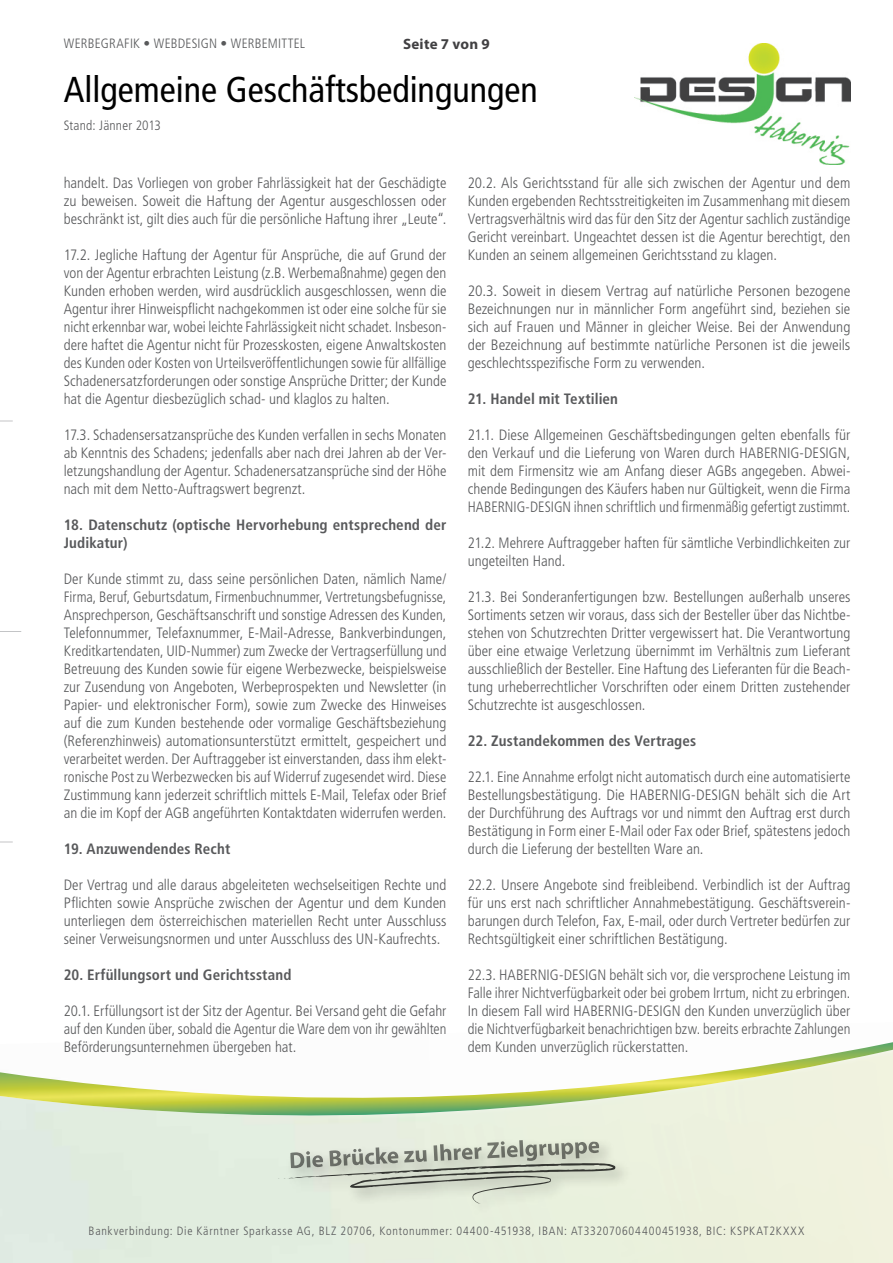
<style>
.page{position:relative;width:893px;height:1263px;background:#fff}
.page>*{position:absolute;margin:0;border:0;box-sizing:border-box;transform-origin:0 0}
.t1{font:condensed 36px "Frutiger LT Std";color:#000}
.t2{font:300 condensed 15px/18px "Frutiger LT Std";color:#58595b;text-align:justify}
.t3{font:300 condensed 15px/18px "Frutiger LT Std";color:#58595b;text-align:justify;scale:1.04 1}
.t4{font:700 condensed 15px/18px "Frutiger LT Std";letter-spacing:.01em;color:#58595b}
.t5{font:700 15px "Myriad Pro";letter-spacing:.015em;color:#414042}
.t6{font:300 condensed 13.5px "Frutiger LT Std";letter-spacing:.015em;color:#58595b}
.t7{font:300 condensed 12px "Frutiger LT Std";letter-spacing:.06em;color:#58595b}
</style>
<div class="page">
<img style="left:634px;top:43px;width:216px;height:122px">
<img style="left:0;top:1042px;width:893px;height:92px">
<svg style="left:0;top:421px;width:13px;height:1px"></svg>
<svg style="left:0;top:842px;width:13px;height:1px"></svg>
<svg style="left:0;top:631px;width:21px;height:1px"></svg>
<div style="left:280px;top:1136px;width:352px;height:84px;background:#e7efde"></div>
<svg style="left:277px;top:1140px;width:339px;height:65px"></svg>
<p class="t6" style="left:64px;top:36px;width:243px">WERBEGRAFIK • WEBDESIGN • WERBEMITTEL</p>
<p class="t5" style="left:403px;top:36px;width:88px">Seite 7 von 9</p>
<h1 class="t1" style="left:64px;top:69px;width:475px">Allgemeine Geschäftsbedingungen</h1>
<p class="t6" style="left:64px;top:117px;width:99px">Stand: Jänner 2013</p>
<p class="t2" style="left:64px;top:174px;width:384px">handelt. Das Vorliegen von grober Fahrlässigkeit hat der Geschädigte zu beweisen. Soweit die Haftung der Agentur ausgeschlossen oder beschränkt ist, gilt dies auch für die persönliche Haftung ihrer „Leute“.</p>
<p class="t2" style="left:64px;top:246px;width:384px">17.2. Jegliche Haftung der Agentur für Ansprüche, die auf Grund der von der Agentur erbrachten Leistung (z.B. Werbemaßnahme) gegen den Kunden erhoben werden, wird ausdrücklich ausgeschlossen, wenn die Agentur ihrer Hinweispflicht nachgekommen ist oder eine solche für sie nicht erkennbar war, wobei leichte Fahrlässigkeit nicht schadet. Insbeson&shy;dere haftet die Agentur nicht für Prozesskosten, eigene Anwaltskosten des Kunden oder Kosten von Urteilsveröffentlichungen sowie für allfällige Schadenersatzforderungen oder sonstige Ansprüche Dritter; der Kunde hat die Agentur diesbezüglich schad- und klaglos zu halten.</p>
<p class="t2" style="left:64px;top:426px;width:384px">17.3. Schadensersatzansprüche des Kunden verfallen in sechs Monaten ab Kenntnis des Schadens; jedenfalls aber nach drei Jahren ab der Ver&shy;letzungshandlung der Agentur. Schadenersatzansprüche sind der Höhe nach mit dem Netto-Auftragswert begrenzt.</p>
<p class="t4" style="left:64px;top:516px;width:384px">18. Datenschutz (optische Hervorhebung entsprechend der<br>Judikatur)</p>
<p class="t2" style="left:64px;top:570px;width:384px">Der Kunde stimmt zu, dass seine persönlichen Daten, nämlich Name/ Firma, Beruf, Geburtsdatum, Firmenbuchnummer, Vertretungsbefugnisse, Ansprechperson, Geschäftsanschrift und sonstige Adressen des Kunden, Telefonnummer, Telefaxnummer, E-Mail-Adresse, Bankverbindungen, Kreditkartendaten, UID-Nummer) zum Zwecke der Vertragserfüllung und Betreuung des Kunden sowie für eigene Werbezwecke, beispielsweise zur Zusendung von Angeboten, Werbeprospekten und Newsletter (in Papier- und elektronischer Form), sowie zum Zwecke des Hinweises auf die zum Kunden bestehende oder vormalige Geschäftsbeziehung (Referenzhinweis) automationsunterstützt ermittelt, gespeichert und verarbeitet werden. Der Auftraggeber ist einverstanden, dass ihm elekt&shy;ronische Post zu Werbezwecken bis auf Widerruf zugesendet wird. Diese Zustimmung kann jederzeit schriftlich mittels E-Mail, Telefax oder Brief an die im Kopf der AGB angeführten Kontaktdaten widerrufen werden.</p>
<p class="t4" style="left:64px;top:840px;width:168px">19. Anzuwendendes Recht</p>
<p class="t2" style="left:64px;top:876px;width:384px">Der Vertrag und alle daraus abgeleiteten wechselseitigen Rechte und Pflichten sowie Ansprüche zwischen der Agentur und dem Kunden unterliegen dem österreichischen materiellen Recht unter Ausschluss seiner Verweisungsnormen und unter Ausschluss des UN-Kaufrechts.</p>
<p class="t4" style="left:64px;top:966px;width:229px">20. Erfüllungsort und Gerichtsstand</p>
<p class="t2" style="left:64px;top:1002px;width:384px">20.1. Erfüllungsort ist der Sitz der Agentur. Bei Versand geht die Gefahr auf den Kunden über, sobald die Agentur die Ware dem von ihr gewählten Beförderungsunternehmen übergeben hat.</p>
<p class="t2" style="left:468px;top:174px;width:384px">20.2. Als Gerichtsstand für alle sich zwischen der Agentur und dem Kunden ergebenden Rechtsstreitigkeiten im Zusammenhang mit diesem Vertragsverhältnis wird das für den Sitz der Agentur sachlich zuständige Gericht vereinbart. Ungeachtet dessen ist die Agentur berechtigt, den Kunden an seinem allgemeinen Gerichtsstand zu klagen.</p>
<p class="t3" style="left:468px;top:282px;width:370px">20.3. Soweit in diesem Vertrag auf natürliche Personen bezogene Bezeichnungen nur in männlicher Form angeführt sind, beziehen sie sich auf Frauen und Männer in gleicher Weise. Bei der Anwendung der Bezeichnung auf bestimmte natürliche Personen ist die jeweils geschlechtsspezifische Form zu verwenden.</p>
<p class="t4" style="left:468px;top:390px;width:152px">21. Handel mit Textilien</p>
<p class="t2" style="left:468px;top:426px;width:384px">21.1. Diese Allgemeinen Geschäftsbedingungen gelten ebenfalls für den Verkauf und die Lieferung von Waren durch HABERNIG-DESIGN, mit dem Firmensitz wie am Anfang dieser AGBs angegeben. Abwei&shy;chende Bedingungen des Käufers haben nur Gültigkeit, wenn die Firma HABERNIG-DESIGN ihnen schriftlich und firmenmäßig gefertigt zustimmt.</p>
<p class="t2" style="left:468px;top:534px;width:384px">21.2. Mehrere Auftraggeber haften für sämtliche Verbindlichkeiten zur ungeteilten Hand.</p>
<p class="t2" style="left:468px;top:588px;width:384px">21.3. Bei Sonderanfertigungen bzw. Bestellungen außerhalb unseres Sortiments setzen wir voraus, dass sich der Besteller über das Nichtbe&shy;stehen von Schutzrechten Dritter vergewissert hat. Die Verantwortung über eine etwaige Verletzung übernimmt im Verhältnis zum Lieferant ausschließlich der Besteller. Eine Haftung des Lieferanten für die Beach&shy;tung urheberrechtlicher Vorschriften oder einem Dritten zustehender Schutzrechte ist ausgeschlossen.</p>
<p class="t4" style="left:468px;top:732px;width:230px">22. Zustandekommen des Vertrages</p>
<p class="t2" style="left:468px;top:768px;width:384px">22.1. Eine Annahme erfolgt nicht automatisch durch eine automatisierte Bestellungsbestätigung. Die HABERNIG-DESIGN behält sich die Art der Durchführung des Auftrags vor und nimmt den Auftrag erst durch Bestätigung in Form einer E-Mail oder Fax oder Brief, spätestens jedoch durch die Lieferung der bestellten Ware an.</p>
<p class="t2" style="left:468px;top:876px;width:384px">22.2. Unsere Angebote sind freibleibend. Verbindlich ist der Auftrag für uns erst nach schriftlicher Annahmebestätigung. Geschäftsverein&shy;barungen durch Telefon, Fax, E-mail, oder durch Vertreter bedürfen zur Rechtsgültigkeit einer schriftlichen Bestätigung.</p>
<p class="t2" style="left:468px;top:966px;width:384px">22.3. HABERNIG-DESIGN behält sich vor, die versprochene Leistung im Falle ihrer Nichtverfügbarkeit oder bei grobem Irrtum, nicht zu erbringen.<br>In diesem Fall wird HABERNIG-DESIGN den Kunden unverzüglich über die Nichtverfügbarkeit benachrichtigen bzw. bereits erbrachte Zahlungen dem Kunden unverzüglich rückerstatten.</p>
<p class="t7" style="left:89px;top:1224px;width:717px">Bankverbindung: Die Kärntner Sparkasse AG, BLZ 20706, Kontonummer: 04400-451938, IBAN: AT332070604400451938, BIC: KSPKAT2KXXX</p>
</div>
